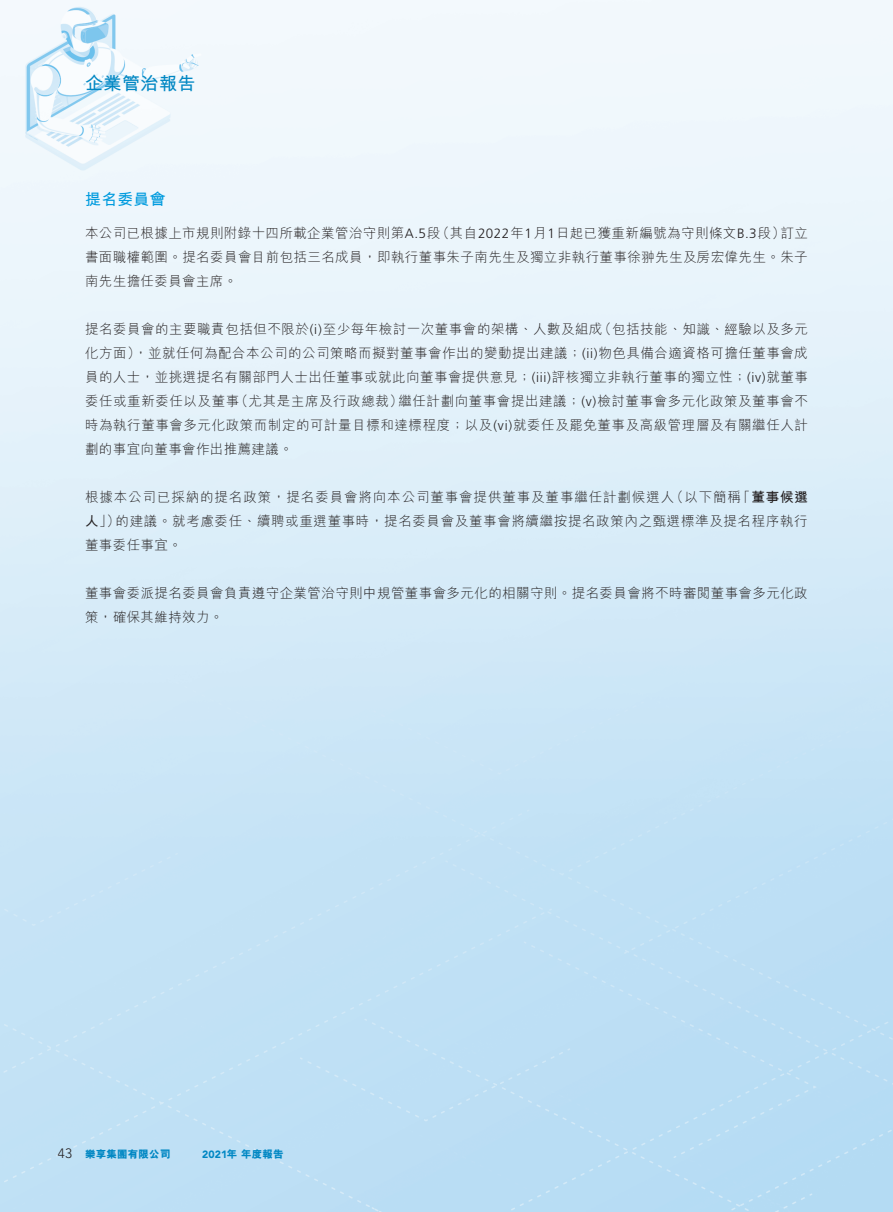
<style>
.page{position:relative;width:893px;height:1212px;background:#fff}
.page>*{position:absolute;margin:0;border:0;box-sizing:border-box;transform-origin:0 0}
.t1{font:700 18px "M Hei HK";letter-spacing:.03em;color:#0087c3}
.t2{font:700 15.75px "M Hei HK";letter-spacing:.03em;color:#009bde}
.t3{font:300 13.5px/24px "M Hei HK";letter-spacing:.035em;color:#231f20}
.t4{font:700 13.5px "M Hei HK";color:#231f20}
.t5{font:300 13.5px "Avenir LT Std";color:#231f20}
.t6{font:800 10.5px "M Hei HK";letter-spacing:.02em;color:#0087c3}
.s1{font-family:"Frutiger LT Std"}
.s2{font-weight:300}
.s3{font-weight:700}
.s4{font-family:"Avenir LT Std";font-weight:900}
</style>
<div class="page">
<h1 class="t1" style="left:85px;top:71px;width:112px">企業管治報告</h1>
<p class="t2" style="left:85px;top:188px;width:82px">提名委員會</p>
<p class="t3" style="left:436px;top:221px;width:351px">（其自<span class="s1">2022</span>年<span class="s1">1</span>月<span class="s1">1</span>日起已獲重新編號為守則條文<span class="s1">B.3</span>段）</p>
<p class="t3" style="left:85px;top:221px;width:724px">本公司已根據上市規則附錄十四所載企業管治守則第<span class="s1">A.5</span>段<br>書面職權範圍。提名委員會目前包括三名成員，即執行董事朱子南先生及獨立非執行董事徐翀先生及房宏偉先生。朱子南先生擔任委員會主席。</p>
<p class="t3" style="left:598px;top:317px;width:211px">（包括技能、知識、經驗以及多元</p>
<p class="t3" style="left:781px;top:221px;width:29px">訂立</p>
<p class="t3" style="left:85px;top:317px;width:519px">提名委員會的主要職責包括但不限於 <span class="s1">)i(</span> 至少每年檢討一次董事會的架構、人數及組成</p>
<p class="t3" style="left:85px;top:341px;width:724px">化方面，）並就任何為配合本公司的公司策略而擬對董事會作出的變動提出建議；<span class="s1">( )i i</span> 物色具備合適資格可擔任董事會成</p>
<p class="t3" style="left:85px;top:365px;width:724px">員的人士，並挑選提名有關部門人士出任董事或就此向董事會提供意見；<span class="s1">(iii)</span>評核獨立非執行董事的獨立性；<span class="s1">(iv)</span>就董事</p>
<p class="t3" style="left:398px;top:389px;width:411px">繼任計劃向董事會提出建議；<span class="s1">( )v</span> 檢討董事會多元化政策及董事會不</p>
<p class="t3" style="left:235px;top:389px;width:170px">（尤其是主席及行政總裁）</p>
<p class="t3" style="left:85px;top:389px;width:724px">委任或重新委任以及董事<br>時為執行董事會多元化政策而制定的可計量目標和達標程度；以及<span class="s1">(vi)</span>就委任及罷免董事及高級管理層及有關繼任人計劃的事宜向董事會作出推薦建議。</p>
<p class="t4" style="left:737px;top:487px;width:73px"><span class="s2">「</span>董事候選</p>
<p class="t3" style="left:670px;top:485px;width:73px">（以下簡稱</p>
<p class="t3" style="left:116px;top:485px;width:693px;text-indent:-31px">根據本公司已採納的提名政策，提名委員會將向本公司董事會提供董事及董事繼任計劃候選人<br>的建議。就考慮委任、續聘或重選董事時，提名委員會及董事會將續繼按提名政策內之甄選標準及提名程序執行</p>
<p class="t3" style="left:85px;top:509px;width:98px"><span class="s3">人</span>」）<br>董事委任事宜。</p>
<p class="t3" style="left:85px;top:581px;width:724px">董事會委派提名委員會負責遵守企業管治守則中規管董事會多元化的相關守則。提名委員會將不時審閱董事會多元化政策，確保其維持效力。</p>
<p class="t5" style="left:58px;top:1146px;width:16px">43</p>
<p class="t6" style="left:85px;top:1146px;width:87px">樂享集團有限公司</p>
<p class="t6" style="left:202px;top:1146px;width:83px"><span class="s4">2021</span>年年度報告</p>
</div>
